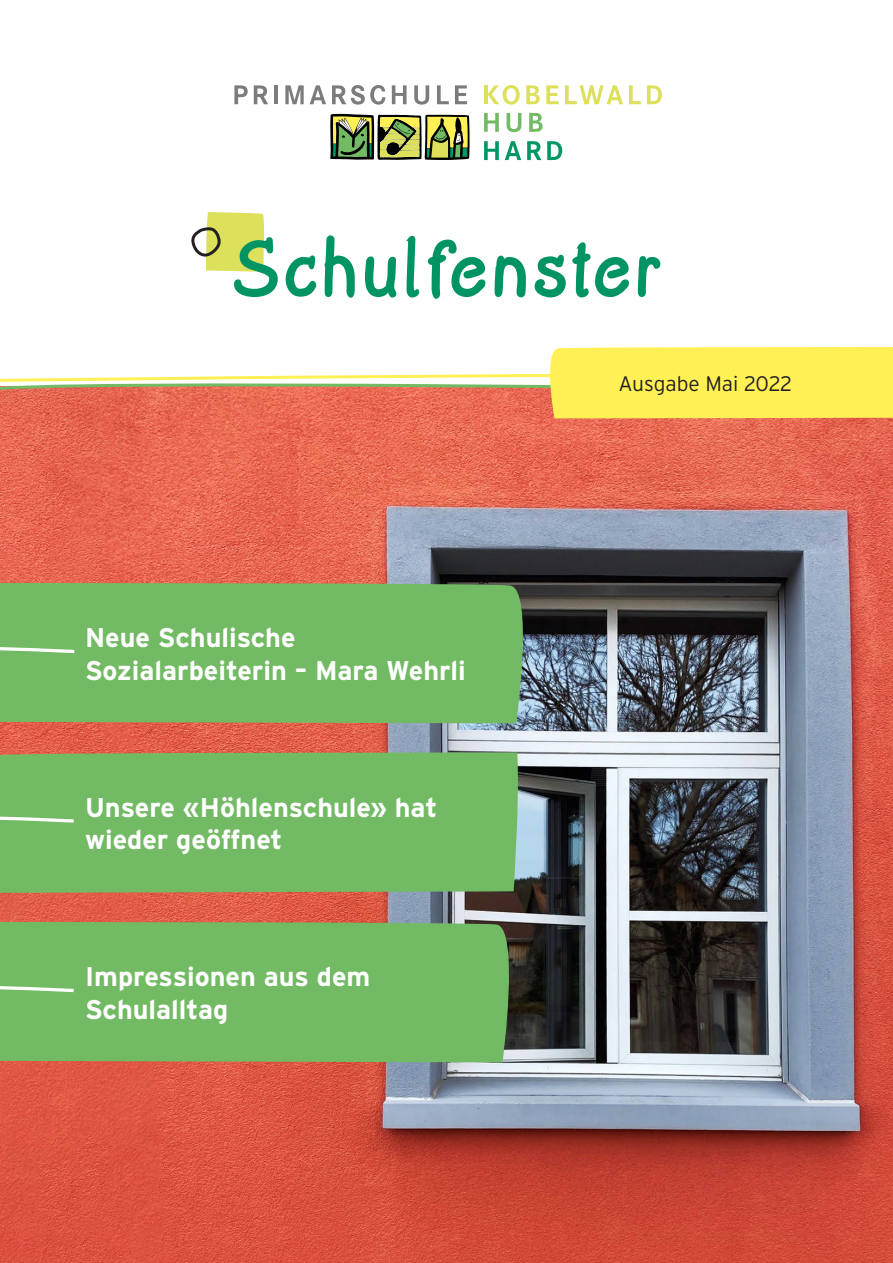
<style>
.page{position:relative;width:893px;height:1263px;background:#fff}
.page>*{position:absolute;margin:0;border:0;box-sizing:border-box;transform-origin:0 0}
.t1{font:700 93px "Delve Hand";color:#009465}
.t2{font:700 27px/32.4px "Interstate";color:#fff}
.t3{font:300 21px "Interstate";color:#231f20}
</style>
<div class="page">
<img style="left:0;top:418px;width:893px;height:845px">
<svg style="left:192px;top:212px;width:73px;height:60px"></svg>
<svg style="left:234px;top:85px;width:14px;height:19px"></svg>
<svg style="left:254px;top:85px;width:14px;height:19px"></svg>
<hr style="left:274px;top:85px;width:3px;height:19px;background:#7c7c7b">
<svg style="left:285px;top:85px;width:19px;height:19px"></svg>
<svg style="left:310px;top:85px;width:16px;height:19px"></svg>
<svg style="left:332px;top:85px;width:53px;height:20px"></svg>
<svg style="left:392px;top:85px;width:15px;height:19px"></svg>
<svg style="left:414px;top:85px;width:15px;height:20px"></svg>
<svg style="left:437px;top:85px;width:12px;height:19px"></svg>
<svg style="left:455px;top:85px;width:12px;height:19px"></svg>
<hr style="left:484px;top:85px;width:4px;height:19px;background:#dde05b">
<svg style="left:488px;top:85px;width:32px;height:20px"></svg>
<svg style="left:526px;top:85px;width:14px;height:19px"></svg>
<svg style="left:546px;top:85px;width:12px;height:19px"></svg>
<svg style="left:565px;top:85px;width:58px;height:19px"></svg>
<svg style="left:629px;top:85px;width:12px;height:19px"></svg>
<svg style="left:647px;top:85px;width:15px;height:19px"></svg>
<svg style="left:484px;top:113px;width:15px;height:19px"></svg>
<svg style="left:506px;top:113px;width:15px;height:19px"></svg>
<svg style="left:529px;top:113px;width:14px;height:19px"></svg>
<svg style="left:484px;top:141px;width:15px;height:19px"></svg>
<svg style="left:505px;top:141px;width:16px;height:19px"></svg>
<svg style="left:527px;top:141px;width:14px;height:19px"></svg>
<svg style="left:547px;top:141px;width:15px;height:19px"></svg>
<svg style="left:330px;top:114px;width:140px;height:46px;background:#808b4c"></svg>
<svg style="left:0;top:347px;width:893px;height:71px"></svg>
<div style="left:0;top:752px;width:520px;height:141px;background:#73ba64"></div>
<div style="left:0;top:583px;width:535px;height:140px;background:#73ba64"></div>
<div style="left:0;top:922px;width:521px;height:140px;background:#73ba64"></div>
<svg style="left:0;top:645px;width:78px;height:10px"></svg>
<svg style="left:0;top:814px;width:77px;height:10px"></svg>
<svg style="left:0;top:984px;width:77px;height:10px"></svg>
<p class="t1" style="left:231px;top:224px;width:433px">Schulfenster</p>
<p class="t2" style="left:85px;top:621px;width:212px">Neue Schulische</p>
<p class="t2" style="left:85px;top:654px;width:382px">Sozialarbeiterin – Mara Wehrli</p>
<p class="t2" style="left:85px;top:791px;width:354px">Unsere «Höhlenschule» hat wieder geöffnet</p>
<p class="t2" style="left:85px;top:960px;width:287px">Impressionen aus dem<br>Schulalltag</p>
<p class="t3" style="left:618px;top:372px;width:175px">Ausgabe Mai 2022</p>
</div>
